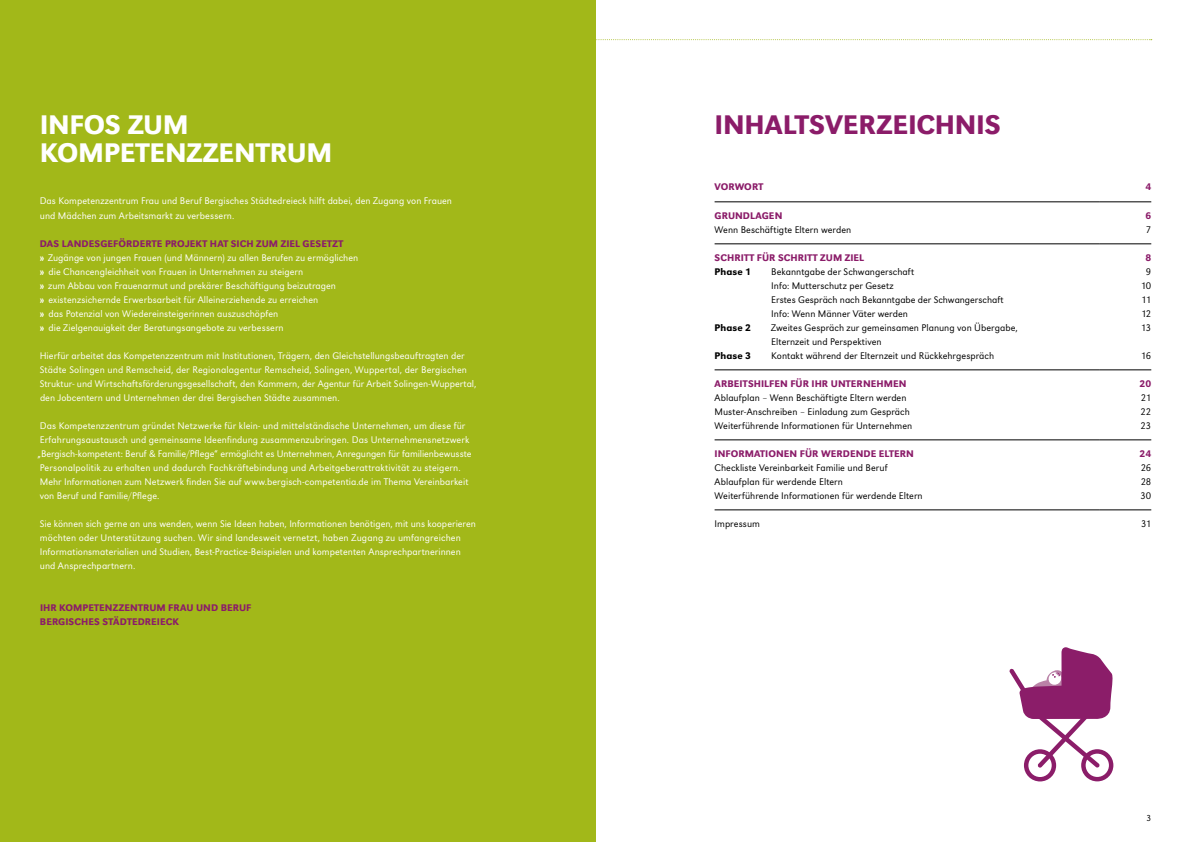
<style>
.page{position:relative;width:1191px;height:842px;background:#fff}
.page>*{position:absolute;margin:0;border:0;box-sizing:border-box;transform-origin:0 0}
.t1{font:500 28px "URW Grotesk";letter-spacing:-.005em;color:#fff}
.t2{font:500 28px "URW Grotesk";letter-spacing:-.005em;color:#8b1c69}
.t3{font:300 10px/14px "URW Grotesk";letter-spacing:.005em;color:#fff}
.t4{font:300 10px/14px "URW Grotesk";letter-spacing:.005em;color:#000}
.t5{font:500 10px/14px "URW Grotesk";letter-spacing:.005em;color:#8b1c69}
.t6{font:500 10px "URW Grotesk";letter-spacing:.01em;color:#000}
.t7{font:300 9px "URW Grotesk";color:#000}
.s1{font-weight:500;color:#8b1c69}
.s2{font-weight:500}
</style>
<div class="page">
<svg style="left:595px;top:39px;width:556px;height:1px"></svg>
<svg style="left:1009px;top:647px;width:104px;height:134px"></svg>
<div style="left:0;top:0;width:595px;height:842px;background:#a2b819"></div>
<hr style="left:714px;top:202px;width:385px;height:1px;background:#000">
<hr style="left:1099px;top:202px;width:52px;height:1px;background:#000">
<hr style="left:714px;top:244px;width:385px;height:1px;background:#000">
<hr style="left:1099px;top:244px;width:52px;height:1px;background:#000">
<hr style="left:714px;top:370px;width:385px;height:1px;background:#000">
<hr style="left:1099px;top:370px;width:52px;height:1px;background:#000">
<hr style="left:714px;top:440px;width:385px;height:1px;background:#000">
<hr style="left:1099px;top:440px;width:52px;height:1px;background:#000">
<hr style="left:714px;top:510px;width:385px;height:1px;background:#000">
<hr style="left:1099px;top:510px;width:52px;height:1px;background:#000">
<h1 class="t1" style="left:40px;top:109px;width:151px">INFOS ZUM</h1>
<h1 class="t2" style="left:714px;top:109px;width:288px">INHALTSVERZEICHNIS</h1>
<h1 class="t1" style="left:40px;top:137px;width:294px">KOMPETENZZENTRUM</h1>
<p class="t3" style="left:40px;top:194px;width:414px">Das Kompetenzzentrum Frau und Beruf Bergisches Städtedreieck hilft dabei, den Zugang von Frauen und Mädchen zum Arbeitsmarkt zu verbessern.</p>
<p class="t3" style="left:40px;top:236px;width:320px"><span class="s1">DAS LANDESGEFÖRDERTE PROJEKT HAT SICH ZUM ZIEL GESETZT<br></span><span class="s2">»</span> Zugänge von jungen Frauen (und Männern) zu allen Berufen zu ermöglichen <span class="s2">»</span> die Chancengleichheit von Frauen in Unternehmen zu steigern<br><span class="s2">»</span> zum Abbau von Frauenarmut und prekärer Beschäftigung beizutragen<br><span class="s2">»</span> existenzsichernde Erwerbsarbeit für Alleinerziehende zu erreichen<br><span class="s2">»</span> das Potenzial von Wiedereinsteigerinnen auszuschöpfen<br><span class="s2">»</span> die Zielgenauigkeit der Beratungsangebote zu verbessern</p>
<p class="t3" style="left:40px;top:348px;width:438px">Hierfür arbeitet das Kompetenzzentrum mit Institutionen, Trägern, den Gleichstellungsbeauftragten der Städte Solingen und Remscheid, der Regionalagentur Remscheid, Solingen, Wuppertal, der Bergischen Struktur- und Wirtschaftsförderungsgesellschaft, den Kammern, der Agentur für Arbeit Solingen-Wuppertal, den Jobcentern und Unternehmen der drei Bergischen Städte zusammen.</p>
<p class="t3" style="left:37px;top:418px;width:436px">Das Kompetenzzentrum gründet Netzwerke für klein- und mittelständische Unternehmen, um diese für Erfahrungsaustausch und gemeinsame Ideenfindung zusammenzubringen. Das Unternehmensnetzwerk „Bergisch-kompetent: Beruf &amp; Familie/Pflege“ ermöglicht es Unternehmen, Anregungen für familienbewusste Personalpolitik zu erhalten und dadurch Fachkräftebindung und Arbeitgeberattraktivität zu steigern.<br>Mehr Informationen zum Netzwerk finden Sie auf www.bergisch-competentia.de im Thema Vereinbarkeit von Beruf und Familie/Pflege.</p>
<p class="t3" style="left:40px;top:516px;width:437px">Sie können sich gerne an uns wenden, wenn Sie Ideen haben, Informationen benötigen, mit uns kooperieren möchten oder Unterstützung suchen. Wir sind landesweit vernetzt, haben Zugang zu umfangreichen Informationsmaterialien und Studien, Best-Practice-Beispielen und kompetenten Ansprechpartnerinnen und Ansprechpartnern.</p>
<p class="t5" style="left:40px;top:600px;width:213px">IHR KOMPETENZZENTRUM FRAU UND BERUF<br>BERGISCHES STÄDTEDREIECK</p>
<p class="t5" style="left:714px;top:180px;width:50px">VORWORT</p>
<p class="t5" style="left:1145px;top:180px;width:7px">4</p>
<p class="t5" style="left:714px;top:208px;width:69px">GRUNDLAGEN</p>
<p class="t4" style="left:714px;top:222px;width:138px">Wenn Beschäftigte Eltern werden</p>
<p class="t5" style="left:1145px;top:208px;width:7px">6</p>
<p class="t4" style="left:1145px;top:222px;width:7px">7</p>
<p class="t5" style="left:714px;top:250px;width:151px">SCHRITT FÜR SCHRITT ZUM ZIEL</p>
<p class="t6" style="left:714px;top:265px;width:38px">Phase 1</p>
<p class="t4" style="left:771px;top:264px;width:234px">Bekanntgabe der Schwangerschaft<br>Info: Mutterschutz per Gesetz<br>Erstes Gespräch nach Bekanntgabe der Schwangerschaft Info: Wenn Männer Väter werden</p>
<p class="t6" style="left:714px;top:321px;width:38px">Phase 2</p>
<p class="t4" style="left:771px;top:320px;width:248px">Zweites Gespräch zur gemeinsamen Planung von Übergabe,<br>Elternzeit und Perspektiven</p>
<p class="t6" style="left:714px;top:349px;width:38px">Phase 3</p>
<p class="t4" style="left:771px;top:348px;width:224px">Kontakt während der Elternzeit und Rückkehrgespräch</p>
<p class="t5" style="left:1145px;top:250px;width:7px">8</p>
<p class="t4" style="left:1140px;top:264px;width:12px;text-align:center">9<br>10<br>11<br>12<br>13</p>
<p class="t4" style="left:1140px;top:348px;width:12px">16</p>
<p class="t5" style="left:714px;top:376px;width:193px">ARBEITSHILFEN FÜR IHR UNTERNEHMEN</p>
<p class="t4" style="left:714px;top:390px;width:199px">Ablaufplan – Wenn Beschäftigte Eltern werden<br>Muster-Anschreiben – Einladung zum Gespräch<br>Weiterführende Informationen für Unternehmen</p>
<p class="t5" style="left:1139px;top:376px;width:13px">20</p>
<p class="t4" style="left:1140px;top:390px;width:12px;text-align:justify">21<br>22<br>23</p>
<p class="t5" style="left:714px;top:446px;width:201px">INFORMATIONEN FÜR WERDENDE ELTERN</p>
<p class="t4" style="left:714px;top:460px;width:210px">Checkliste Vereinbarkeit Familie und Beruf<br>Ablaufplan für werdende Eltern<br>Weiterführende Informationen für werdende Eltern</p>
<p class="t5" style="left:1139px;top:446px;width:13px">24</p>
<p class="t4" style="left:1140px;top:460px;width:12px;text-align:justify">26<br>28<br>30</p>
<p class="t4" style="left:714px;top:516px;width:47px">Impressum</p>
<p class="t4" style="left:1141px;top:516px;width:12px">31</p>
<p class="t7" style="left:1146px;top:812px;width:6px">3</p>
</div>
